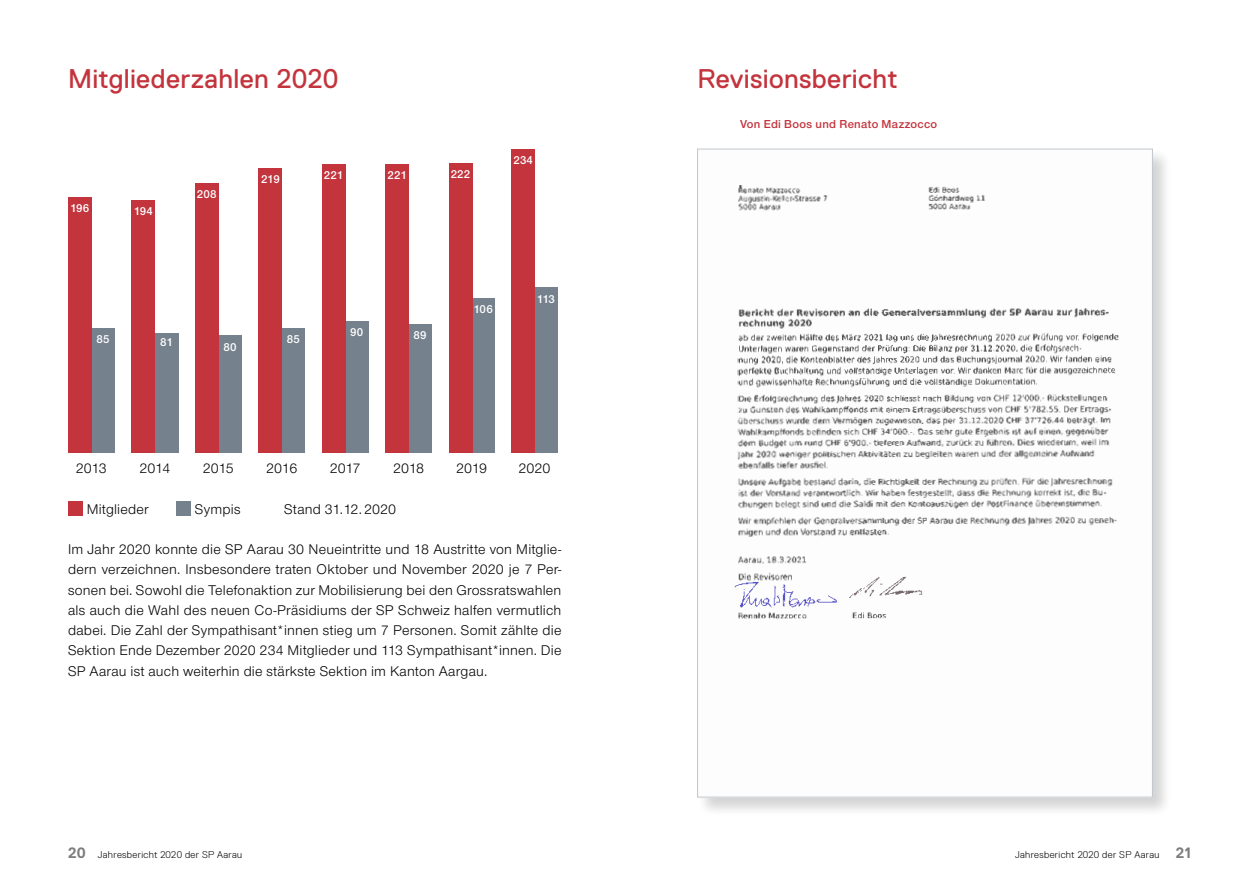
<style>
.page{position:relative;width:1259px;height:893px;background:#fff}
.page>*{position:absolute;margin:0;border:0;box-sizing:border-box;transform-origin:0 0}
.t1{font:27px "Replica";letter-spacing:.01em;color:#c3343d}
.t2{font:14.55px/20.2px "Nimbus San Nov";letter-spacing:.01em;color:#000;text-align:justify}
.t3{font:12px "Nimbus San Nov Sem Bol";letter-spacing:.01em;color:#fff}
.t4{font:12px "Nimbus San Nov Sem Bol";letter-spacing:.025em;color:#c3343d}
.t5{font:300 9.75px "Replica";letter-spacing:.035em;color:#000}
.s1{font-weight:700;font-size:15px;color:#7c7c7c}
</style>
<div class="page">
<div style="left:68px;top:501px;width:15px;height:15px;background:#c3343d"></div>
<div style="left:176px;top:501px;width:15px;height:15px;background:#75818d"></div>
<div style="left:91px;top:329px;width:23px;height:124px;background:#75818d"></div>
<div style="left:68px;top:198px;width:23px;height:255px;background:#c3343d"></div>
<div style="left:155px;top:333px;width:23px;height:120px;background:#75818d"></div>
<div style="left:132px;top:200px;width:23px;height:253px;background:#c3343d"></div>
<div style="left:218px;top:336px;width:23px;height:117px;background:#75818d"></div>
<div style="left:195px;top:183px;width:23px;height:270px;background:#c3343d"></div>
<div style="left:281px;top:329px;width:23px;height:124px;background:#75818d"></div>
<div style="left:259px;top:168px;width:23px;height:285px;background:#c3343d"></div>
<div style="left:345px;top:321px;width:23px;height:132px;background:#75818d"></div>
<div style="left:322px;top:165px;width:23px;height:288px;background:#c3343d"></div>
<div style="left:408px;top:324px;width:23px;height:129px;background:#75818d"></div>
<div style="left:385px;top:165px;width:24px;height:288px;background:#c3343d"></div>
<div style="left:471px;top:298px;width:23px;height:155px;background:#75818d"></div>
<div style="left:449px;top:163px;width:23px;height:290px;background:#c3343d"></div>
<div style="left:534px;top:287px;width:23px;height:166px;background:#75818d"></div>
<div style="left:512px;top:149px;width:23px;height:304px;background:#c3343d"></div>
<div style="left:696px;top:148px;width:476px;height:670px;background:#000;opacity:.2"></div>
<img style="left:699px;top:151px;width:451px;height:644px">
<img style="left:737px;top:184px;width:382px;height:435px">
<img style="left:734px;top:582px;width:103px;height:26px">
<img style="left:849px;top:577px;width:73px;height:23px">
<h1 class="t1" style="left:68px;top:64px;width:272px">Mitgliederzahlen 2020</h1>
<p class="t3" style="left:70px;top:201px;width:21px">196</p>
<p class="t3" style="left:134px;top:204px;width:21px">194</p>
<p class="t3" style="left:197px;top:187px;width:21px">208</p>
<p class="t3" style="left:261px;top:172px;width:20px">219</p>
<p class="t3" style="left:324px;top:168px;width:21px">221</p>
<p class="t3" style="left:387px;top:168px;width:21px">221</p>
<p class="t3" style="left:451px;top:167px;width:21px">222</p>
<p class="t3" style="left:513px;top:153px;width:21px">234</p>
<p class="t3" style="left:96px;top:332px;width:15px">85</p>
<p class="t3" style="left:160px;top:335px;width:14px">81</p>
<p class="t3" style="left:223px;top:340px;width:15px">80</p>
<p class="t3" style="left:287px;top:332px;width:15px">85</p>
<p class="t3" style="left:350px;top:325px;width:15px">90</p>
<p class="t3" style="left:413px;top:328px;width:15px">89</p>
<p class="t3" style="left:473px;top:302px;width:21px">106</p>
<p class="t3" style="left:537px;top:292px;width:20px">113</p>
<p class="t2" style="left:76px;top:458px;width:33px">2013</p>
<p class="t2" style="left:140px;top:458px;width:32px">2014</p>
<p class="t2" style="left:203px;top:458px;width:33px">2015</p>
<p class="t2" style="left:266px;top:458px;width:33px">2016</p>
<p class="t2" style="left:330px;top:458px;width:32px">2017</p>
<p class="t2" style="left:393px;top:458px;width:33px">2018</p>
<p class="t2" style="left:456px;top:458px;width:33px">2019</p>
<p class="t2" style="left:518px;top:458px;width:34px">2020</p>
<p class="t2" style="left:87px;top:499px;width:63px">Mitglieder</p>
<p class="t2" style="left:195px;top:499px;width:47px">Sympis</p>
<p class="t2" style="left:284px;top:499px;width:114px">Stand 31.12. 2020</p>
<p class="t2" style="left:68px;top:539px;width:495px">Im Jahr 2020 konnte die SP Aarau 30 Neueintritte und 18 Austritte von Mitglie&shy;dern verzeichnen. Insbesondere traten Oktober und November 2020 je 7 Per&shy;sonen bei. Sowohl die Telefonaktion zur Mobilisierung bei den Grossratswahlen als auch die Wahl des neuen Co-Präsidiums der SP Schweiz halfen vermutlich dabei. Die Zahl der Sympathisant*innen stieg um 7 Personen. Somit zählte die Sektion Ende Dezember 2020 234 Mitglieder und 113 Sympathisant*innen. Die SP Aarau ist auch weiterhin die stärkste Sektion im Kanton Aargau.</p>
<h1 class="t1" style="left:697px;top:64px;width:202px">Revisionsbericht</h1>
<p class="t4" style="left:740px;top:117px;width:199px">Von Edi Boos und Renato Mazzocco</p>
<p class="t5" style="left:68px;top:849px;width:176px"><span class="s1">20</span> Jahresbericht 2020 der SP Aarau</p>
<p class="t5" style="left:1015px;top:849px;width:177px">Jahresbericht 2020 der SP Aarau <span class="s1">21</span></p>
</div>
